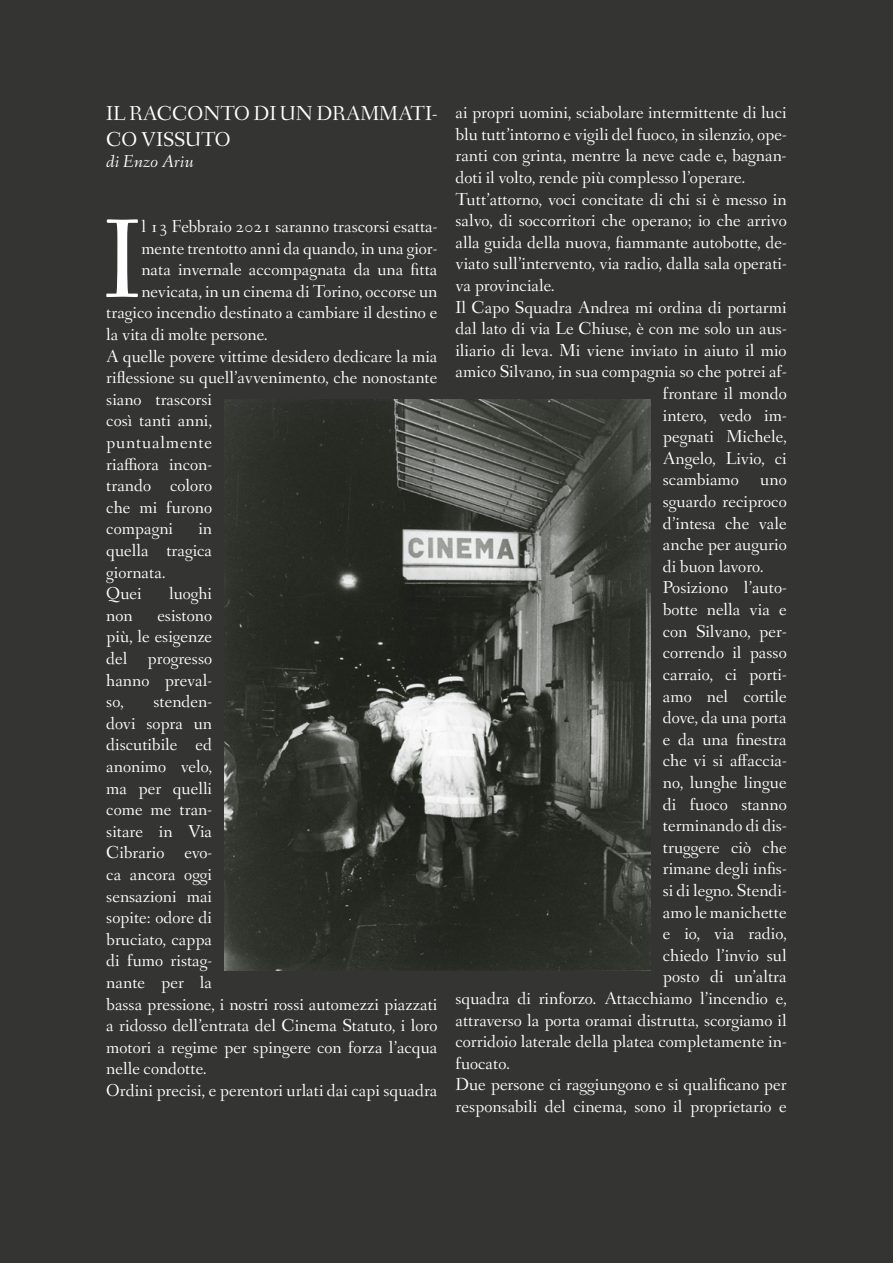
<style>
.page{position:relative;width:893px;height:1263px;background:#343433}
.page>*{position:absolute;margin:0;border:0;box-sizing:border-box;transform-origin:0 0}
.t1{font:115.65px "Fanwood";color:#fff}
.t2{font:21px/25.2px "Fanwood";color:#fff}
.t3{font:18px/21.6px "Fanwood";color:#fff}
.t4{font:18px "Fanwood";letter-spacing:.045em;color:#fff}
.t5{font:italic 18px "Fanwood";color:#fff}
</style>
<div class="page">
<img style="left:225px;top:400px;width:425px;height:570px">
<p class="t2" style="left:106px;top:102px;width:333px">IL RACCONTO DI UN DRAMMATI-<br>CO VISSUTO</p>
<p class="t5" style="left:106px;top:151px;width:89px">di Enzo Ariu</p>
<h1 class="t1" style="left:103px;top:193px;width:40px">I</h1>
<p class="t3" style="left:141px;top:217px;width:298px">l 13 Febbraio 2021 saranno trascorsi esatta-</p>
<p class="t3" style="left:141px;top:238px;width:298px">mente trentotto anni da quando, in una gior-</p>
<p class="t3" style="left:141px;top:260px;width:298px">nata invernale accompagnata da una fitta</p>
<p class="t3" style="left:141px;top:281px;width:298px">nevicata, in un cinema di Torino, occorse un</p>
<p class="t3" style="left:106px;top:303px;width:333px">tragico incendio destinato a cambiare il destino e</p>
<p class="t3" style="left:106px;top:325px;width:163px">la vita di molte persone.</p>
<p class="t3" style="left:106px;top:346px;width:333px">A quelle povere vittime desidero dedicare la mia</p>
<p class="t3" style="left:106px;top:368px;width:333px">riflessione su quell’avvenimento, che nonostante</p>
<p class="t3" style="left:106px;top:389px;width:107px">siano trascorsi</p>
<p class="t3" style="left:106px;top:411px;width:107px">così tanti anni,</p>
<p class="t4" style="left:106px;top:432px;width:107px">puntualmente</p>
<p class="t3" style="left:106px;top:454px;width:107px">riaffiora incon-</p>
<p class="t3" style="left:106px;top:476px;width:107px">trando coloro</p>
<p class="t3" style="left:106px;top:497px;width:107px">che mi furono</p>
<p class="t3" style="left:106px;top:519px;width:68px">compagni</p>
<p class="t3" style="left:106px;top:519px;width:107px;text-indent:92px">in quella tragica giornata.<br>Quei</p>
<p class="t3" style="left:169px;top:584px;width:45px">luoghi</p>
<p class="t3" style="left:106px;top:605px;width:107px;text-align:justify;text-indent:51px">esistono più, le esigenze del progresso hanno preval&shy;so,</p>
<p class="t3" style="left:106px;top:605px;width:28px">non</p>
<p class="t3" style="left:106px;top:692px;width:333px;text-indent:47px">stenden-<br>dovi sopra un<br>discutibile ed<br>anonimo velo,<br>ma per quelli<br>come me tran-<br>sitare in Via<br>Cibrario evo-<br>ca ancora oggi<br>sensazioni mai<br>sopite: odore di<br>bruciato, cappa<br>di fumo ristag-<br>nante per la<br>bassa pressione, i nostri rossi automezzi piazzati a ridosso dell’entrata del Cinema Statuto, i loro motori a regime per spingere con forza l’acqua nelle condotte.<br>Ordini precisi, e perentori urlati dai capi squadra</p>
<p class="t3" style="left:455px;top:103px;width:333px">ai propri uomini, sciabolare intermittente di luci</p>
<p class="t3" style="left:455px;top:124px;width:333px">blu tutt’intorno e vigili del fuoco, in silenzio, ope-</p>
<p class="t3" style="left:455px;top:146px;width:333px">ranti con grinta, mentre la neve cade e, bagnan-</p>
<p class="t3" style="left:455px;top:168px;width:291px">doti il volto, rende più complesso l’operare.</p>
<p class="t3" style="left:455px;top:189px;width:333px">Tutt’attorno, voci concitate di chi si è messo in</p>
<p class="t3" style="left:455px;top:211px;width:333px">salvo, di soccorritori che operano; io che arrivo</p>
<p class="t3" style="left:455px;top:232px;width:333px">alla guida della nuova, fiammante autobotte, de-</p>
<p class="t3" style="left:455px;top:254px;width:333px">viato sull’intervento, via radio, dalla sala operati-</p>
<p class="t3" style="left:455px;top:276px;width:101px">va provinciale.</p>
<p class="t3" style="left:455px;top:297px;width:333px">Il Capo Squadra Andrea mi ordina di portarmi</p>
<p class="t3" style="left:455px;top:319px;width:333px">dal lato di via Le Chiuse, è con me solo un aus-</p>
<p class="t3" style="left:455px;top:340px;width:333px">iliario di leva. Mi viene inviato in aiuto il mio</p>
<p class="t3" style="left:455px;top:362px;width:333px">amico Silvano, in sua compagnia so che potrei af-</p>
<p class="t3" style="left:663px;top:384px;width:125px">frontare il mondo</p>
<p class="t3" style="left:663px;top:405px;width:125px">intero, vedo im-</p>
<p class="t3" style="left:663px;top:427px;width:125px">pegnati Michele,</p>
<p class="t3" style="left:663px;top:448px;width:125px">Angelo, Livio, ci</p>
<p class="t3" style="left:663px;top:470px;width:125px">scambiamo uno</p>
<p class="t3" style="left:663px;top:492px;width:125px">sguardo reciproco</p>
<p class="t3" style="left:663px;top:513px;width:125px">d’intesa che vale</p>
<p class="t3" style="left:663px;top:535px;width:125px">anche per augurio</p>
<p class="t3" style="left:663px;top:556px;width:103px">di buon lavoro.</p>
<p class="t3" style="left:663px;top:578px;width:125px">Posiziono l’auto-</p>
<p class="t3" style="left:663px;top:600px;width:125px">botte nella via e</p>
<p class="t3" style="left:663px;top:621px;width:125px">con Silvano, per-</p>
<p class="t3" style="left:663px;top:643px;width:125px">correndo il passo</p>
<p class="t3" style="left:663px;top:664px;width:125px">carraio, ci porti-</p>
<p class="t3" style="left:663px;top:686px;width:125px">amo nel cortile</p>
<p class="t3" style="left:663px;top:708px;width:125px">dove, da una porta</p>
<p class="t3" style="left:663px;top:729px;width:125px">e da una finestra</p>
<p class="t3" style="left:663px;top:751px;width:125px">che vi si affaccia-</p>
<p class="t3" style="left:663px;top:772px;width:125px">no, lunghe lingue</p>
<p class="t3" style="left:663px;top:794px;width:125px">di fuoco stanno</p>
<p class="t3" style="left:663px;top:816px;width:125px">terminando di dis-</p>
<p class="t3" style="left:663px;top:837px;width:125px">truggere ciò che</p>
<p class="t3" style="left:663px;top:859px;width:125px">rimane degli infis-</p>
<p class="t3" style="left:663px;top:880px;width:125px">si di legno. Stendi-</p>
<p class="t3" style="left:663px;top:902px;width:125px">amo le manichette</p>
<p class="t3" style="left:663px;top:924px;width:125px">e io, via radio,</p>
<p class="t3" style="left:663px;top:945px;width:125px">chiedo l’invio sul</p>
<p class="t3" style="left:663px;top:967px;width:125px">posto di un’altra</p>
<p class="t3" style="left:455px;top:988px;width:333px">squadra di rinforzo. Attacchiamo l’incendio e,</p>
<p class="t3" style="left:455px;top:1010px;width:333px">attraverso la porta oramai distrutta, scorgiamo il</p>
<p class="t3" style="left:455px;top:1032px;width:333px">corridoio laterale della platea completamente in-</p>
<p class="t3" style="left:455px;top:1053px;width:56px">fuocato.</p>
<p class="t3" style="left:455px;top:1075px;width:333px">Due persone ci raggiungono e si qualificano per</p>
<p class="t3" style="left:455px;top:1096px;width:333px">responsabili del cinema, sono il proprietario e</p>
</div>
